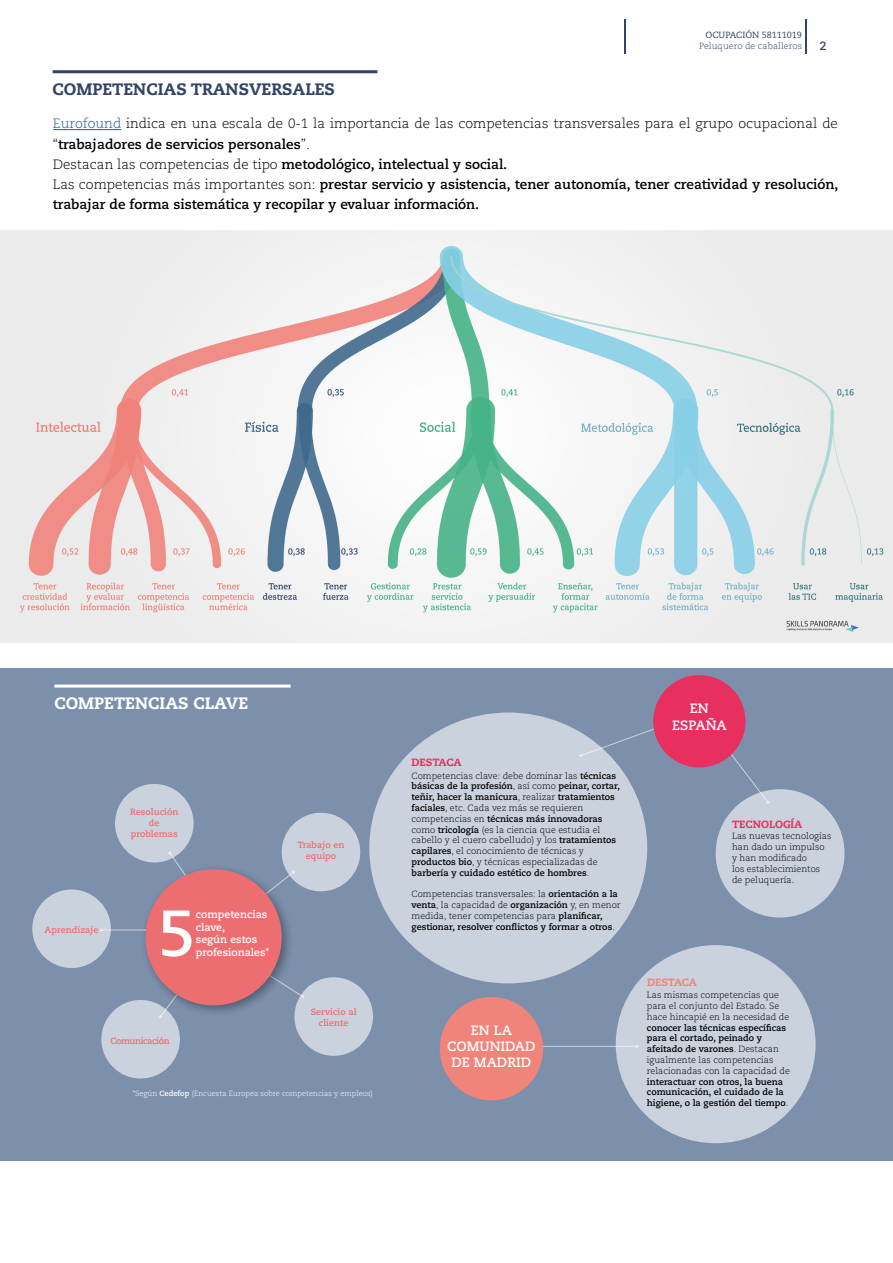
<style>
.page{position:relative;width:893px;height:1263px;background:#fff}
.page>*{position:absolute;margin:0;border:0;box-sizing:border-box;transform-origin:0 0}
.t1{font:700 64.5px "Caecilia LT Std";color:#fff}
.t2{font:800 16.5px "Caecilia LT Std";color:#314366}
.t3{font:800 16.5px "Caecilia LT Std";color:#fff}
.t4{font:700 13.5px/20.2px "Caecilia LT Std";color:#000}
.t5{font:700 13.5px/16.2px "Caecilia LT Std";color:#fff;text-align:center}
.t6{font:700 12px "Caecilia LT Std";color:#314366}
.t7{font:700 10.5px/12.6px "Caecilia LT Std";color:#fff}
.t8{font:800 10.5px "Caecilia LT Std";color:#e83060}
.t9{font:800 10.5px "Caecilia LT Std";letter-spacing:-.01em;color:#f0847a}
.t10{font:300 9px/10.8px "Caecilia LT Std";color:#000}
.t11{font:700 9px/10.8px "Caecilia LT Std";color:#000}
.t12{font:700 9px/10.8px "Caecilia LT Std";color:#ed6e70;text-align:center}
.t13{font:300 9px "Caecilia LT Std";color:#314366}
.t14{font:9px "Caecilia LT Std";color:#314366}
.t15{font:700 9px "Caecilia LT Std";letter-spacing:-.04em;color:#ed6e70}
.t16{font:300 7.5px "Caecilia LT Std";color:#fff}
.s1{font-weight:300;color:#275b9b}
.s2{font-weight:300}
.s3{font-weight:700}
</style>
<div class="page">
<hr style="left:805px;top:20px;width:1px;height:34px;background:#314366">
<hr style="left:624px;top:20px;width:1px;height:34px;background:#314366">
<hr style="left:53px;top:70px;width:324px;height:3px;background:#314366">
<hr style="left:53px;top:129px;width:68px;height:1px;background:#275b9b">
<img style="left:0;top:231px;width:893px;height:412px">
<div style="left:0;top:668px;width:893px;height:493px;background:#7c90ac"></div>
<hr style="left:54px;top:684px;width:237px;height:3px;background:#fff">
<div style="left:369px;top:712px;width:278px;height:271px;background:#cad2dd;border-radius:50%"></div>
<div style="left:716px;top:789px;width:128px;height:128px;background:#cad2dd;border-radius:50%"></div>
<hr style="left:101px;top:930px;width:49px;height:1px;background:#fff">
<div style="left:282px;top:813px;width:78px;height:78px;background:#cad2dd;border-radius:50%"></div>
<div style="left:294px;top:977px;width:79px;height:79px;background:#cad2dd;border-radius:50%"></div>
<div style="left:101px;top:1000px;width:79px;height:78px;background:#cad2dd;border-radius:50%"></div>
<div style="left:32px;top:889px;width:79px;height:79px;background:#cad2dd;border-radius:50%"></div>
<div style="left:115px;top:784px;width:79px;height:78px;background:#cad2dd;border-radius:50%"></div>
<svg style="left:294px;top:990px;width:10px;height:8px"></svg>
<svg style="left:168px;top:851px;width:14px;height:12px"></svg>
<div style="left:140px;top:863px;width:154px;height:154px;background:#000;opacity:.35"></div>
<div style="left:146px;top:869px;width:136px;height:136px;background:#ed6e70;border-radius:50%"></div>
<div style="left:616px;top:945px;width:200px;height:198px;background:#cad2dd;border-radius:50%"></div>
<svg style="left:579px;top:711px;width:191px;height:93px"></svg>
<div style="left:653px;top:675px;width:92px;height:92px;background:#e83060;border-radius:50%"></div>
<hr style="left:488px;top:1046px;width:149px;height:1px;background:#fff">
<div style="left:440px;top:997px;width:103px;height:103px;background:#f0847a;border-radius:50%"></div>
<p class="t14" style="left:706px;top:29px;width:98px">OCUPACIÓN 58111019</p>
<p class="t13" style="left:699px;top:41px;width:104px">Peluquero de caballeros</p>
<h3 class="t6" style="left:819px;top:39px;width:9px">2</h3>
<h2 class="t2" style="left:53px;top:78px;width:284px">COMPETENCIAS TRANSVERSALES</h2>
<p class="t4" style="left:53px;top:114px;width:787px"><span class="s1">Eurofound</span> <span class="s2">indica en una escala de 0-1 la importancia de las competencias transversales para el grupo ocupacional de “</span>trabajadores de servicios personales<span class="s2">”.<br>Destacan las competencias de tipo</span> metodológico, intelectual y social.<br><span class="s2">Las competencias más importantes son:</span> prestar servicio y asistencia, tener autonomía, tener creatividad y resolución, trabajar de forma sistemática y recopilar y evaluar información.</p>
<h2 class="t3" style="left:54px;top:693px;width:195px">COMPETENCIAS CLAVE</h2>
<p class="t12" style="left:45px;top:924px;width:56px">Aprendizaje</p>
<p class="t12" style="left:130px;top:807px;width:50px">Resolución de problemas</p>
<h1 class="t1" style="left:158px;top:895px;width:40px">5</h1>
<p class="t7" style="left:196px;top:908px;width:75px">competencias clave,<br>según estos profesionales*</p>
<p class="t12" style="left:297px;top:840px;width:48px">Trabajo en equipo</p>
<p class="t15" style="left:110px;top:1035px;width:61px">Comunicación</p>
<p class="t12" style="left:311px;top:1007px;width:47px">Servicio al cliente</p>
<p class="t16" style="left:133px;top:1089px;width:242px">*Según <span class="s3">Cedefop</span> (Encuesta Europea sobre competencias y empleos)</p>
<p class="t8" style="left:411px;top:756px;width:51px">DESTACA</p>
<p class="t10" style="left:411px;top:770px;width:210px">Competencias clave: debe dominar las <span class="s3">técnicas básicas de la profesión</span>, así como <span class="s3">peinar, cortar, teñir, hacer la manicura</span>, realizar <span class="s3">tratamientos faciales</span>, etc. Cada vez más se requieren competencias en <span class="s3">técnicas más innovadoras </span>como <span class="s3">tricología</span> (es la ciencia que estudia el cabello y el cuero cabelludo) y los <span class="s3">tratamientos capilares</span>, el conocimiento de técnicas y <span class="s3">productos bio</span>, y técnicas especializadas de <span class="s3">barbería y cuidado estético de hombres</span>.</p>
<p class="t11" style="left:411px;top:889px;width:211px"><span class="s2">Competencias transversales: la</span> orientación a la venta<span class="s2">, la capacidad de</span> organización <span class="s2">y, en menor medida, tener competencias para</span> planificar, gestionar, resolver conflictos y formar a otros<span class="s2">.</span></p>
<h3 class="t5" style="left:447px;top:1022px;width:90px">EN LA<br>COMUNIDAD<br>DE MADRID</h3>
<h3 class="t5" style="left:672px;top:701px;width:56px">EN<br>ESPAÑA</h3>
<p class="t8" style="left:732px;top:817px;width:72px">TECNOLOGÍA</p>
<p class="t10" style="left:732px;top:831px;width:101px">Las nuevas tecnologías han dado un impulso y han modificado<br>los establecimientos de peluquería.</p>
<p class="t9" style="left:647px;top:975px;width:51px">DESTACA</p>
<p class="t10" style="left:647px;top:990px;width:144px">Las mismas competencias que para el conjunto del Estado. Se hace hincapié en la necesidad de</p>
<p class="t11" style="left:647px;top:1022px;width:144px">conocer las técnicas específicas para el cortado, peinado y afeitado de varones<span class="s2">. Destacan igualmente las competencias relacionadas con la capacidad de</span></p>
<p class="t11" style="left:647px;top:1076px;width:143px">interactuar con otros, la buena comunicación, el cuidado de la higiene, o la gestión del tiempo<span class="s2">.</span></p>
</div>
